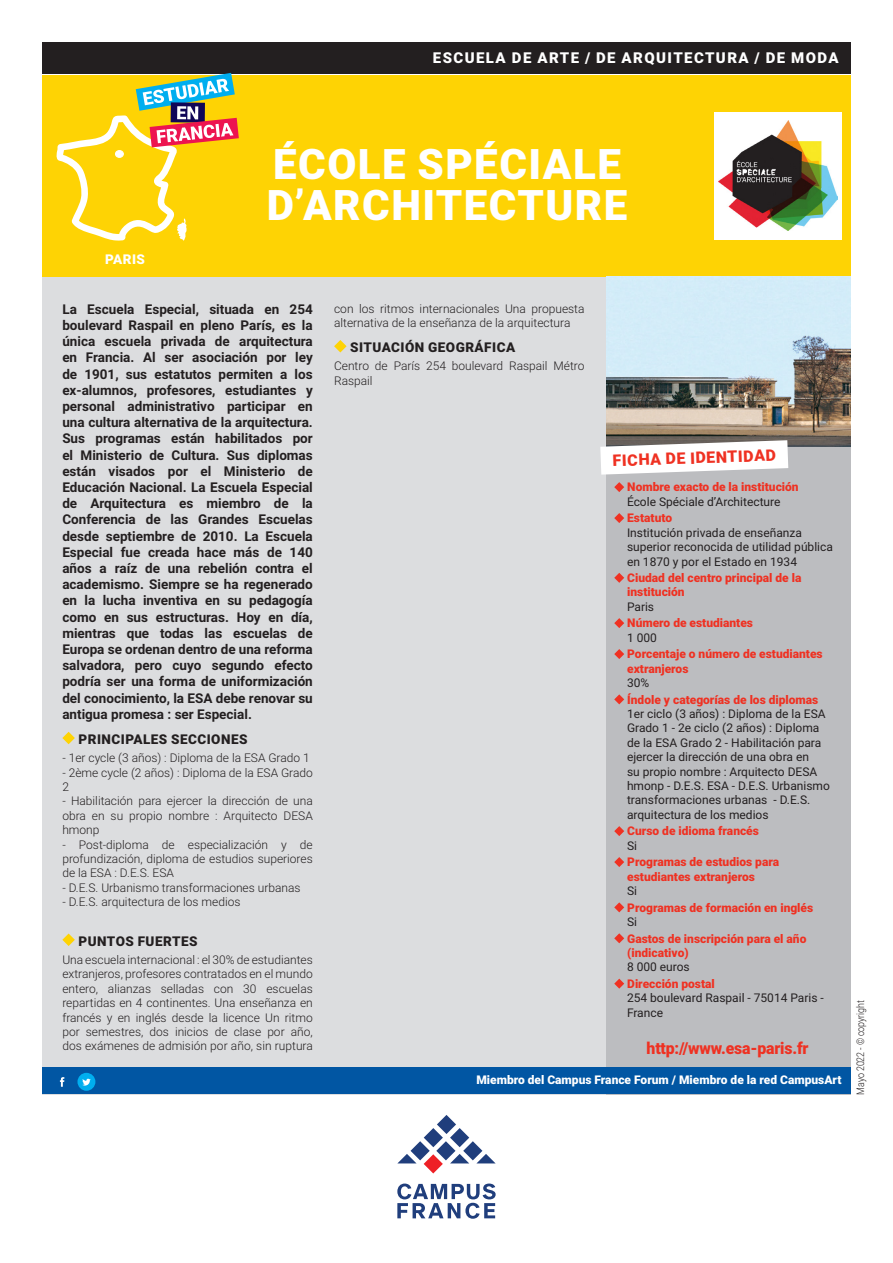
<style>
.page{position:relative;width:893px;height:1263px;background:#fff}
.page>*{position:absolute;margin:0;border:0;box-sizing:border-box;transform-origin:0 0}
.t1{font:900 42.15px "Roboto";letter-spacing:.035em;color:#fff}
.t2{font:900 16.5px "Roboto";letter-spacing:-.01em;color:#ef3122;scale:.96 1}
.t3{font:900 16.05px "Roboto";color:#ef3122}
.t4{font:900 15px "Roboto";letter-spacing:.095em;color:#fff}
.t5{font:700 13.5px/16.2px "Roboto";color:#231f20;text-align:justify}
.t6{font:900 13.5px "Roboto";letter-spacing:.035em;color:#231f20}
.t7{font:900 13.5px "Roboto";letter-spacing:.035em;color:#fff}
.t8{font:300 12px/14.4px "Roboto";color:#231f20}
.t9{font:12px/14.4px "Roboto";color:#231f20}
.t10{font:900 12px/14.4px "Roboto";color:#ef3122}
.t11{font:900 12px "Roboto";color:#fff}
.t12{font:300 10.5px "Roboto";letter-spacing:-.01em;color:#231f20;scale:.85 1}
</style>
<div class="page">
<div style="left:42px;top:277px;width:809px;height:817px;background:#dcdddf"></div>
<div style="left:607px;top:276px;width:244px;height:818px;background:#bcbdc0"></div>
<div style="left:42px;top:75px;width:809px;height:202px;background:#fed304"></div>
<img style="left:607px;top:277px;width:244px;height:170px">
<div style="left:42px;top:1067px;width:809px;height:27px;background:#0156a3"></div>
<div style="left:714px;top:112px;width:128px;height:127px;background:#fff"></div>
<img style="left:719px;top:121px;width:119px;height:109px">
<svg style="left:397px;top:1115px;width:99px;height:58px"></svg>
<svg style="left:397px;top:1183px;width:98px;height:35px"></svg>
<div style="left:77px;top:1073px;width:18px;height:18px;background:#00aeef;border-radius:50%"></div>
<svg style="left:60px;top:1077px;width:4px;height:10px"></svg>
<svg style="left:82px;top:1079px;width:9px;height:6px"></svg>
<div style="left:42px;top:42px;width:809px;height:32px;background:#231f20"></div>
<svg style="left:57px;top:73px;width:182px;height:168px"></svg>
<svg style="left:614px;top:482px;width:10px;height:10px"></svg>
<svg style="left:614px;top:513px;width:10px;height:10px"></svg>
<svg style="left:614px;top:573px;width:10px;height:10px"></svg>
<svg style="left:614px;top:618px;width:10px;height:10px"></svg>
<svg style="left:614px;top:649px;width:10px;height:10px"></svg>
<svg style="left:614px;top:694px;width:10px;height:10px"></svg>
<svg style="left:614px;top:826px;width:10px;height:10px"></svg>
<svg style="left:614px;top:857px;width:10px;height:10px"></svg>
<svg style="left:614px;top:902px;width:10px;height:10px"></svg>
<svg style="left:614px;top:933px;width:10px;height:10px"></svg>
<svg style="left:614px;top:979px;width:10px;height:10px"></svg>
<svg style="left:600px;top:440px;width:188px;height:35px;background:#e9e8e8"></svg>
<svg style="left:62px;top:732px;width:13px;height:12px"></svg>
<svg style="left:62px;top:933px;width:13px;height:13px"></svg>
<svg style="left:334px;top:340px;width:13px;height:12px"></svg>
<p class="t4" style="left:433px;top:47px;width:407px">ESCUELA DE ARTE / DE ARQUITECTURA / DE MODA</p>
<p class="t7" style="left:105px;top:250px;width:41px">PARIS</p>
<h1 class="t1" style="left:273px;top:135px;width:349px">ÉCOLE SPÉCIALE</h1>
<h1 class="t1" style="left:267px;top:175px;width:362px">D’ARCHITECTURE</h1>
<p class="t5" style="left:62px;top:300px;width:252px">La Escuela Especial, situada en 254 boulevard Raspail en pleno París, es la única escuela privada de arquitectura en Francia. Al ser asociación por ley de 1901, sus estatutos permiten a los ex-alumnos, profesores, estudiantes y personal administrativo participar en una cultura alternativa de la arquitectura.<br>Sus programas están habilitados por el Ministerio de Cultura. Sus diplomas están visados por el Ministerio de Educación Nacional. La Escuela Especial de Arquitectura es miembro de la Conferencia de las Grandes Escuelas desde septiembre de 2010. La Escuela Especial fue creada hace más de 140 años a raíz de una rebelión contra el academismo. Siempre se ha regenerado en la lucha inventiva en su pedagogía como en sus estructuras. Hoy en día, mientras que todas las escuelas de Europa se ordenan dentro de una reforma salvadora, pero cuyo segundo efecto podría ser una forma de uniformización del conocimiento, la ESA debe renovar su antigua promesa : ser Especial.</p>
<p class="t6" style="left:78px;top:730px;width:170px">PRINCIPALES SECCIONES</p>
<p class="t8" style="left:62px;top:750px;width:249px">- 1er cycle (3 años) : Diploma de la ESA Grado 1</p>
<p class="t8" style="left:62px;top:765px;width:252px">- 2ème cycle (2 años) : Diploma de la ESA Grado<br>2</p>
<p class="t8" style="left:62px;top:793px;width:252px;text-align:justify">- Habilitación para ejercer la dirección de una obra en su propio nombre : Arquitecto DESA hmonp</p>
<p class="t8" style="left:62px;top:837px;width:252px;text-align:justify">- Post-diploma de especialización y de profundización, diploma de estudios superiores de la ESA : D.E.S. ESA</p>
<p class="t8" style="left:62px;top:880px;width:240px">- D.E.S. Urbanismo transformaciones urbanas</p>
<p class="t8" style="left:62px;top:894px;width:180px">- D.E.S. arquitectura de los medios</p>
<p class="t6" style="left:78px;top:932px;width:120px">PUNTOS FUERTES</p>
<p class="t8" style="left:62px;top:952px;width:252px;text-align:justify">Una escuela internacional : el 30% de estudiantes extranjeros, profesores contratados en el mundo entero, alianzas selladas con 30 escuelas repartidas en 4 continentes. Una enseñanza en francés y en inglés desde la licence Un ritmo por semestres, dos inicios de clase por año, dos exámenes de admisión por año, sin ruptura</p>
<p class="t8" style="left:334px;top:301px;width:252px">con los ritmos internacionales Una propuesta alternativa de la enseñanza de la arquitectura</p>
<p class="t6" style="left:350px;top:338px;width:166px">SITUACIÓN GEOGRÁFICA</p>
<p class="t8" style="left:334px;top:358px;width:252px">Centro de París 254 boulevard Raspail Métro<br>Raspail</p>
<p class="t3" style="left:612px;top:449px;width:165px;rotate:-2deg">FICHA DE IDENTIDAD</p>
<p class="t10" style="left:627px;top:479px;width:173px">Nombre exacto de la institución</p>
<p class="t9" style="left:627px;top:494px;width:155px">École Spéciale d’Architecture</p>
<p class="t10" style="left:627px;top:510px;width:46px">Estatuto</p>
<p class="t9" style="left:627px;top:525px;width:207px">Institución privada de enseñanza superior reconocida de utilidad pública en 1870 y por el Estado en 1934</p>
<p class="t10" style="left:627px;top:570px;width:176px">Ciudad del centro principal de la institución</p>
<p class="t9" style="left:627px;top:599px;width:29px">Paris</p>
<p class="t10" style="left:627px;top:615px;width:127px">Número de estudiantes</p>
<p class="t9" style="left:627px;top:630px;width:31px">1 000</p>
<p class="t10" style="left:627px;top:646px;width:197px">Porcentaje o número de estudiantes extranjeros</p>
<p class="t9" style="left:627px;top:675px;width:24px">30%</p>
<p class="t10" style="left:627px;top:692px;width:193px">Índole y categorías de los diplomas</p>
<p class="t9" style="left:627px;top:706px;width:204px">1er ciclo (3 años) : Diploma de la ESA Grado 1 - 2e ciclo (2 años) : Diploma de la ESA Grado 2 - Habilitación para ejercer la dirección de una obra en<br>su propio nombre : Arquitecto DESA hmonp - D.E.S. ESA - D.E.S. Urbanismo transformaciones urbanas - D.E.S. arquitectura de los medios</p>
<p class="t10" style="left:627px;top:823px;width:133px">Curso de idioma francés</p>
<p class="t9" style="left:627px;top:838px;width:12px">Si</p>
<p class="t10" style="left:627px;top:854px;width:153px">Programas de estudios para estudiantes extranjeros</p>
<p class="t9" style="left:627px;top:883px;width:12px">Si</p>
<p class="t10" style="left:627px;top:900px;width:188px">Programas de formación en inglés</p>
<p class="t9" style="left:627px;top:914px;width:12px">Si</p>
<p class="t10" style="left:627px;top:931px;width:181px">Gastos de inscripción para el año (indicativo)</p>
<p class="t9" style="left:627px;top:959px;width:64px">8 000 euros</p>
<p class="t10" style="left:627px;top:976px;width:89px">Dirección postal</p>
<p class="t9" style="left:627px;top:990px;width:198px">254 boulevard Raspail - 75014 Paris -<br>France</p>
<p class="t2" style="left:647px;top:1036px;width:170px">http://www.esa-paris.fr</p>
<p class="t11" style="left:476px;top:1071px;width:367px">Miembro del Campus France Forum / Miembro de la red CampusArt</p>
<p class="t12" style="left:853px;top:1094px;width:112px;rotate:-90deg">Mayo 2022 - © copyright</p>
</div>
